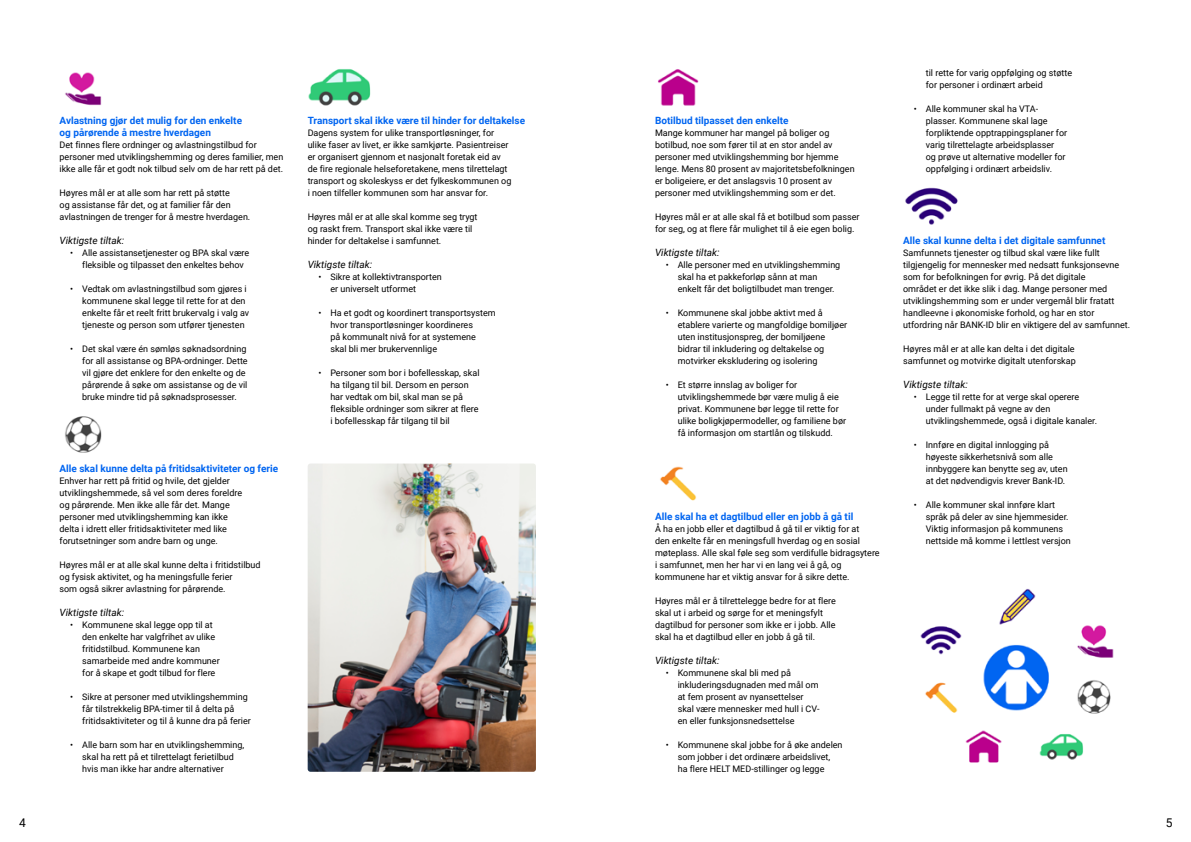
<style>
.page{position:relative;width:1191px;height:842px;background:#fff}
.page>*{position:absolute;margin:0;border:0;box-sizing:border-box;transform-origin:0 0}
.t1{font:12px "Roboto";color:#000}
.t2{font:700 10px/12px "Roboto";color:#0065f1}
.t3{font:italic 10px "Roboto";color:#000}
.t4{font:9px/12px "Roboto";color:#000}
</style>
<div class="page">
<img style="left:308px;top:463px;width:228px;height:309px">
<img style="left:920px;top:588px;width:194px;height:175px">
<img style="left:65px;top:72px;width:37px;height:34px">
<img style="left:65px;top:416px;width:37px;height:37px">
<img style="left:308px;top:69px;width:63px;height:37px">
<img style="left:658px;top:69px;width:41px;height:37px">
<img style="left:660px;top:466px;width:37px;height:35px">
<img style="left:905px;top:187px;width:53px;height:38px">
<p class="t2" style="left:60px;top:114px;width:184px">Avlastning gjør det mulig for den enkelte og pårørende å mestre hverdagen</p>
<p class="t4" style="left:60px;top:138px;width:225px">Det finnes flere ordninger og avlastningstilbud for personer med utviklingshemming og deres familier, men ikke alle får et godt nok tilbud selv om de har rett på det.</p>
<p class="t4" style="left:60px;top:186px;width:192px">Høyres mål er at alle som har rett på støtte<br>og assistanse får det, og at familier får den avlastningen de trenger for å mestre hverdagen.</p>
<p class="t3" style="left:60px;top:233px;width:66px">Viktigste tiltak:</p>
<p class="t4" style="left:82px;top:246px;width:169px;text-indent:-12px">• Alle assistansetjenester og BPA skal være fleksible og tilpasset den enkeltes behov</p>
<p class="t4" style="left:82px;top:282px;width:168px;text-indent:-12px">• Vedtak om avlastningstilbud som gjøres i kommunene skal legge til rette for at den enkelte får et reelt fritt brukervalg i valg av tjeneste og person som utfører tjenesten</p>
<p class="t4" style="left:82px;top:342px;width:167px;text-indent:-12px">• Det skal være én sømløs søknadsordning for all assistanse og BPA-ordninger. Dette vil gjøre det enklere for den enkelte og de pårørende å søke om assistanse og de vil bruke mindre tid på søknadsprosesser.</p>
<p class="t2" style="left:60px;top:462px;width:220px">Alle skal kunne delta på fritidsaktiviteter og ferie</p>
<p class="t4" style="left:60px;top:474px;width:184px">Enhver har rett på fritid og hvile, det gjelder utviklingshemmede, så vel som deres foreldre og pårørende. Men ikke alle får det. Mange personer med utviklingshemming kan ikke delta i idrett eller fritidsaktiviteter med like forutsetninger som andre barn og unge.</p>
<p class="t4" style="left:60px;top:558px;width:203px">Høyres mål er at alle skal kunne delta i fritidstilbud og fysisk aktivitet, og ha meningsfulle ferier<br>som også sikrer avlastning for pårørende.</p>
<p class="t3" style="left:60px;top:605px;width:66px">Viktigste tiltak:</p>
<p class="t4" style="left:82px;top:618px;width:139px;text-indent:-12px">• Kommunene skal legge opp til at den enkelte har valgfrihet av ulike fritidstilbud. Kommunene kan samarbeide med andre kommuner for å skape et godt tilbud for flere</p>
<p class="t4" style="left:82px;top:690px;width:170px;text-indent:-12px">• Sikre at personer med utviklingshemming får tilstrekkelig BPA-timer til å delta på fritidsaktiviteter og til å kunne dra på ferier</p>
<p class="t4" style="left:82px;top:738px;width:163px;text-indent:-12px">• Alle barn som har en utviklingshemming, skal ha rett på et tilrettelagt ferietilbud hvis man ikke har andre alternativer</p>
<p class="t2" style="left:308px;top:114px;width:219px">Transport skal ikke være til hinder for deltakelse</p>
<p class="t4" style="left:308px;top:126px;width:205px">Dagens system for ulike transportløsninger, for ulike faser av livet, er ikke samkjørte. Pasientreiser er organisert gjennom et nasjonalt foretak eid av de fire regionale helseforetakene, mens tilrettelagt transport og skoleskyss er det fylkeskommunen og i noen tilfeller kommunen som har ansvar for.</p>
<p class="t4" style="left:308px;top:210px;width:171px">Høyres mål er at alle skal komme seg trygt og raskt frem. Transport skal ikke være til hinder for deltakelse i samfunnet.</p>
<p class="t3" style="left:308px;top:257px;width:66px">Viktigste tiltak:</p>
<p class="t4" style="left:330px;top:270px;width:113px;text-indent:-12px">• Sikre at kollektivtransporten er universelt utformet</p>
<p class="t4" style="left:330px;top:306px;width:167px;text-indent:-12px">• Ha et godt og koordinert transportsystem hvor transportløsninger koordineres<br>på kommunalt nivå for at systemene<br>skal bli mer brukervennlige</p>
<p class="t4" style="left:330px;top:366px;width:151px;text-indent:-12px">• Personer som bor i bofellesskap, skal ha tilgang til bil. Dersom en person har vedtak om bil, skal man se på fleksible ordninger som sikrer at flere i bofellesskap får tilgang til bil</p>
<p class="t2" style="left:655px;top:114px;width:135px">Botilbud tilpasset den enkelte</p>
<p class="t4" style="left:655px;top:126px;width:201px">Mange kommuner har mangel på boliger og botilbud, noe som fører til at en stor andel av personer med utviklingshemming bor hjemme lenge. Mens 80 prosent av majoritetsbefolkningen er boligeiere, er det anslagsvis 10 prosent av personer med utviklingshemming som er det.</p>
<p class="t4" style="left:655px;top:210px;width:206px">Høyres mål er at alle skal få et botilbud som passer for seg, og at flere får mulighet til å eie egen bolig.</p>
<p class="t3" style="left:655px;top:245px;width:66px">Viktigste tiltak:</p>
<p class="t4" style="left:677px;top:258px;width:164px;text-indent:-12px">• Alle personer med en utviklingshemming skal ha et pakkeforløp sånn at man enkelt får det boligtilbudet man trenger.</p>
<p class="t4" style="left:677px;top:306px;width:171px;text-indent:-12px">• Kommunene skal jobbe aktivt med å etablere varierte og mangfoldige bomiljøer uten institusjonspreg, der bomiljøene bidrar til inkludering og deltakelse og motvirker ekskludering og isolering</p>
<p class="t4" style="left:677px;top:378px;width:170px;text-indent:-12px">• Et større innslag av boliger for utviklingshemmede bør være mulig å eie privat. Kommunene bør legge til rette for ulike boligkjøpermodeller, og familiene bør få informasjon om startlån og tilskudd.</p>
<p class="t2" style="left:655px;top:510px;width:200px">Alle skal ha et dagtilbud eller en jobb å gå til</p>
<p class="t4" style="left:655px;top:522px;width:226px">Å ha en jobb eller et dagtilbud å gå til er viktig for at<br>den enkelte får en meningsfull hverdag og en sosial møteplass. Alle skal føle seg som verdifulle bidragsytere i samfunnet, men her har vi en lang vei å gå, og kommunene har et viktig ansvar for å sikre dette.</p>
<p class="t4" style="left:655px;top:594px;width:182px">Høyres mål er å tilrettelegge bedre for at flere skal ut i arbeid og sørge for et meningsfylt dagtilbud for personer som ikke er i jobb. Alle skal ha et dagtilbud eller en jobb å gå til.</p>
<p class="t3" style="left:655px;top:653px;width:66px">Viktigste tiltak:</p>
<p class="t4" style="left:677px;top:666px;width:143px;text-indent:-12px">• Kommunene skal bli med på inkluderingsdugnaden med mål om at fem prosent av nyansettelser skal være mennesker med hull i CV&shy;en eller funksjonsnedsettelse</p>
<p class="t4" style="left:677px;top:738px;width:166px;text-indent:-12px">• Kommunene skal jobbe for å øke andelen som jobber i det ordinære arbeidslivet,<br>ha flere HELT MED-stillinger og legge</p>
<p class="t4" style="left:926px;top:66px;width:148px">til rette for varig oppfølging og støtte for personer i ordinært arbeid</p>
<p class="t4" style="left:926px;top:102px;width:143px;text-indent:-12px">• Alle kommuner skal ha VTA&shy;plasser. Kommunene skal lage forpliktende opptrappingsplaner for varig tilrettelagte arbeidsplasser<br>og prøve ut alternative modeller for oppfølging i ordinært arbeidsliv.</p>
<p class="t2" style="left:903px;top:234px;width:204px">Alle skal kunne delta i det digitale samfunnet</p>
<p class="t4" style="left:903px;top:246px;width:228px">Samfunnets tjenester og tilbud skal være like fullt tilgjengelig for mennesker med nedsatt funksjonsevne som for befolkningen for øvrig. På det digitale<br>området er det ikke slik i dag. Mange personer med utviklingshemming som er under vergemål blir fratatt handleevne i økonomiske forhold, og har en stor utfordring når BANK-ID blir en viktigere del av samfunnet.</p>
<p class="t4" style="left:903px;top:342px;width:174px">Høyres mål er at alle kan delta i det digitale samfunnet og motvirke digitalt utenforskap</p>
<p class="t3" style="left:903px;top:377px;width:66px">Viktigste tiltak:</p>
<p class="t4" style="left:926px;top:390px;width:173px;text-indent:-12px">• Legge til rette for at verge skal operere under fullmakt på vegne av den utviklingshemmede, også i digitale kanaler.</p>
<p class="t4" style="left:926px;top:438px;width:143px;text-indent:-12px">• Innføre en digital innlogging på høyeste sikkerhetsnivå som alle innbyggere kan benytte seg av, uten at det nødvendigvis krever Bank-ID.</p>
<p class="t4" style="left:926px;top:498px;width:147px;text-indent:-12px">• Alle kommuner skal innføre klart språk på deler av sine hjemmesider.<br>Viktig informasjon på kommunens nettside må komme i lettlest versjon</p>
<h1 class="t1" style="left:19px;top:814px;width:8px">4</h1>
<h1 class="t1" style="left:1165px;top:814px;width:8px">5</h1>
</div>
